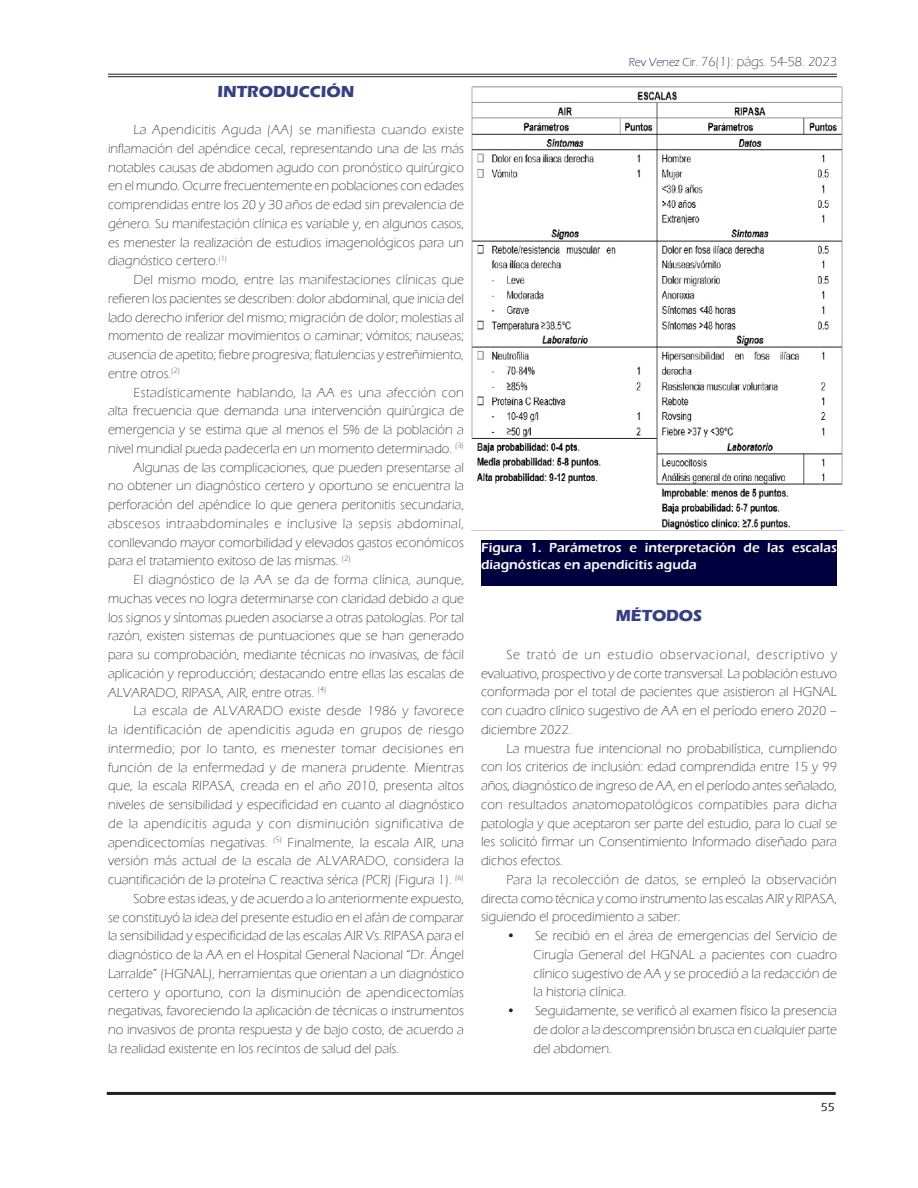
<style>
.page{position:relative;width:918px;height:1188px;background:#fff}
.page>*{position:absolute;margin:0;border:0;box-sizing:border-box;transform-origin:0 0}
.C__de_textoSVC{font:700 16.5px "Eras ITC";color:#343f84}
.Subtítulo_1{font:700 16.5px "Eras ITC";letter-spacing:-.005em;color:#343f84}
.C__de_textoSVC-2{font:300 13.5px/18.8px "Eras ITC";color:#231f20;text-align:justify}
.t1{font:600 13.5px/16.5px "Eras ITC";color:#fcfcfc}
.t2{font:500 12px "Eras ITC";color:#231f20}
.s1{font-size:12px;color:#00003f}
</style>
<div class="page">
<hr style="left:108px;top:74px;width:729px;height:1px;background:#231f20">
<hr style="left:108px;top:76px;width:729px;height:1px;background:#231f20">
<hr style="left:107px;top:1092px;width:729px;height:3px;background:#231f20">
<div style="left:481px;top:540px;width:356px;height:46px;background:#00003f"></div>
<img style="left:471px;top:86px;width:373px;height:445px">
<p class="C__de_textoSVC" style="left:218px;top:82px;width:138px">INTRODUCCIÓN</p>
<p class="C__de_textoSVC-2" style="left:108px;top:120px;width:358px;text-indent:25px">La Apendicitis Aguda (AA) se manifiesta cuando existe inflamación del apéndice cecal, representando una de las más notables causas de abdomen agudo con pronóstico quirúrgico en el mundo. Ocurre frecuentemente en poblaciones con edades comprendidas entre los 20 y 30 años de edad sin prevalencia de género. Su manifestación clínica es variable y, en algunos casos, es menester la realización de estudios imagenológicos para un diagnóstico certero.<sup>(1)</sup></p>
<p class="C__de_textoSVC-2" style="left:108px;top:270px;width:358px;text-indent:25px">Del mismo modo, entre las manifestaciones clínicas que refieren los pacientes se describen: dolor abdominal, que inicia del lado derecho inferior del mismo; migración de dolor; molestias al momento de realizar movimientos o caminar; vómitos; nauseas; ausencia de apetito; fiebre progresiva; flatulencias y estreñimiento, entre otros.<sup>(2)</sup></p>
<p class="C__de_textoSVC-2" style="left:108px;top:383px;width:358px;text-indent:25px">Estadísticamente hablando, la AA es una afección con alta frecuencia que demanda una intervención quirúrgica de emergencia y se estima que al menos el 5% de la población a nivel mundial pueda padecerla en un momento determinado. <sup>(3)</sup></p>
<p class="C__de_textoSVC-2" style="left:108px;top:458px;width:358px;text-indent:25px">Algunas de las complicaciones, que pueden presentarse al no obtener un diagnóstico certero y oportuno se encuentra la perforación del apéndice lo que genera peritonitis secundaria, abscesos intraabdominales e inclusive la sepsis abdominal, conllevando mayor comorbilidad y elevados gastos económicos para el tratamiento exitoso de las mismas. <sup>(2)</sup></p>
<p class="C__de_textoSVC-2" style="left:108px;top:570px;width:358px;text-indent:25px">El diagnóstico de la AA se da de forma clínica, aunque, muchas veces no logra determinarse con claridad debido a que los signos y síntomas pueden asociarse a otras patologías. Por tal razón, existen sistemas de puntuaciones que se han generado para su comprobación, mediante técnicas no invasivas, de fácil aplicación y reproducción; destacando entre ellas las escalas de ALVARADO, RIPASA, AIR, entre otras. <sup>(4)</sup></p>
<p class="C__de_textoSVC-2" style="left:108px;top:702px;width:358px;text-indent:25px">La escala de ALVARADO existe desde 1986 y favorece la identificación de apendicitis aguda en grupos de riesgo intermedio; por lo tanto, es menester tomar decisiones en función de la enfermedad y de manera prudente. Mientras que, la escala RIPASA, creada en el año 2010, presenta altos niveles de sensibilidad y especificidad en cuanto al diagnóstico de la apendicitis aguda y con disminución significativa de apendicectomías negativas. <sup>(5)</sup> Finalmente, la escala AIR, una versión más actual de la escala de ALVARADO, considera la cuantificación de la proteína C reactiva sérica (PCR) (Figura 1). <sup>(6)</sup></p>
<p class="C__de_textoSVC-2" style="left:108px;top:889px;width:358px;text-indent:25px">Sobre estas ideas, y de acuerdo a lo anteriormente expuesto, se constituyó la idea del presente estudio en el afán de comparar la sensibilidad y especificidad de las escalas AIR Vs. RIPASA para el diagnóstico de la AA en el Hospital General Nacional “Dr. Ángel Larralde” (HGNAL), herramientas que orientan a un diagnóstico certero y oportuno, con la disminución de apendicectomías negativas, favoreciendo la aplicación de técnicas o instrumentos no invasivos de pronta respuesta y de bajo costo, de acuerdo a la realidad existente en los recintos de salud del país.</p>
<p class="C__de_textoSVC-2" style="left:629px;top:52px;width:210px"><span class="s1">Rev Venez Cir.</span> 76(1): págs. 54-58. 2023</p>
<p class="t1" style="left:481px;top:540px;width:357px">Figura 1. Parámetros e interpretación de las escalas diagnósticas en apendicitis aguda</p>
<p class="Subtítulo_1" style="left:616px;top:606px;width:88px">MÉTODOS</p>
<p class="C__de_textoSVC-2" style="left:481px;top:645px;width:358px;text-indent:25px">Se trató de un estudio observacional, descriptivo y evaluativo, prospectivo y de corte transversal. La población estuvo conformada por el total de pacientes que asistieron al HGNAL con cuadro clínico sugestivo de AA en el período enero 2020 – diciembre 2022.</p>
<p class="C__de_textoSVC-2" style="left:481px;top:739px;width:358px;text-indent:25px">La muestra fue intencional no probabilística, cumpliendo con los criterios de inclusión: edad comprendida entre 15 y 99 años, diagnóstico de ingreso de AA, en el período antes señalado, con resultados anatomopatológicos compatibles para dicha patología y que aceptaron ser parte del estudio, para lo cual se les solicitó firmar un Consentimiento Informado diseñado para dichos efectos.</p>
<p class="C__de_textoSVC-2" style="left:481px;top:870px;width:357px;text-indent:25px">Para la recolección de datos, se empleó la observación directa como técnica y como instrumento las escalas AIR y RIPASA, siguiendo el procedimiento a saber:</p>
<p class="C__de_textoSVC-2" style="left:534px;top:926px;width:305px;text-indent:-27px">• Se recibió en el área de emergencias del Servicio de Cirugía General del HGNAL a pacientes con cuadro clínico sugestivo de AA y se procedió a la redacción de la historia clínica.</p>
<p class="C__de_textoSVC-2" style="left:534px;top:1001px;width:305px;text-indent:-27px">• Seguidamente, se verificó al examen físico la presencia de dolor a la descomprensión brusca en cualquier parte del abdomen.</p>
<p class="t2" style="left:821px;top:1101px;width:15px">55</p>
</div>
